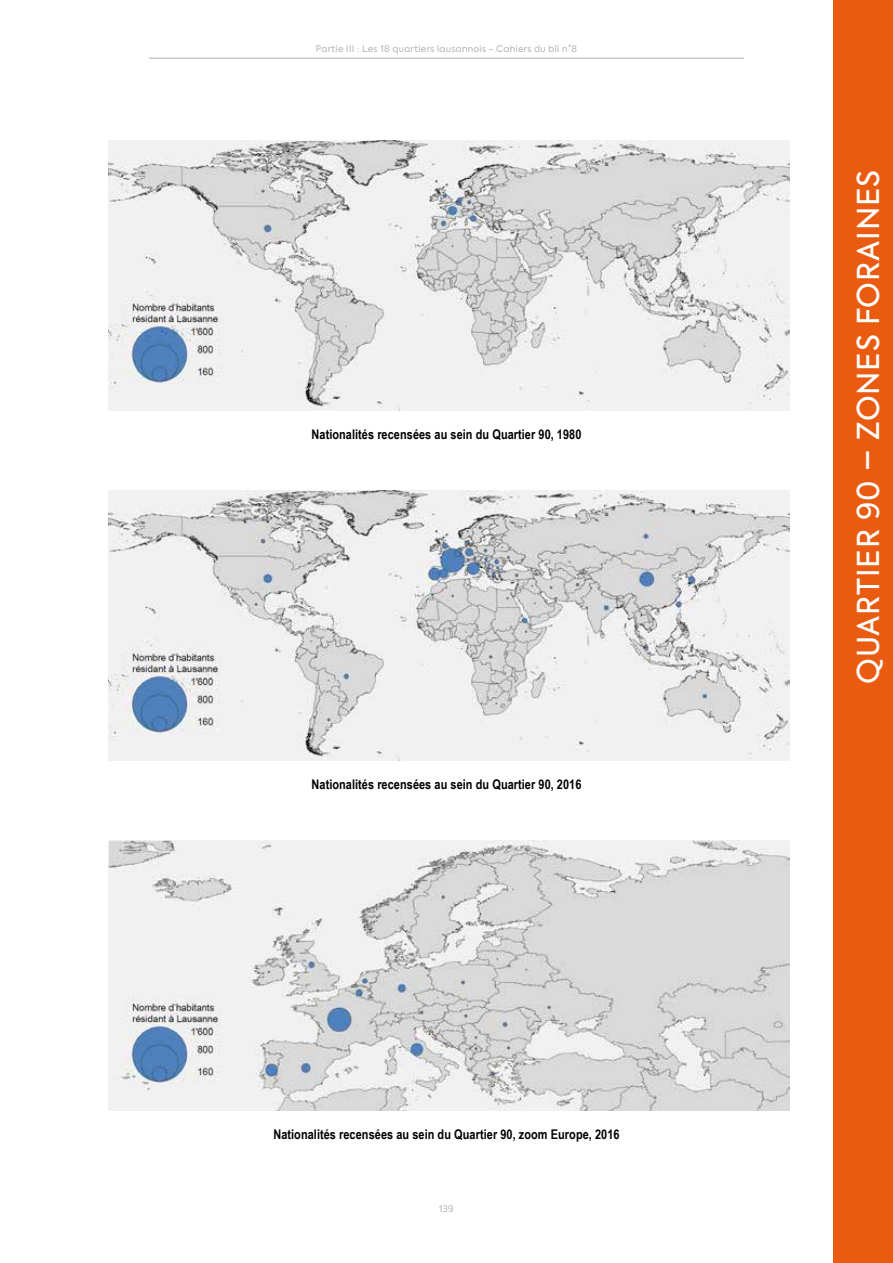
<style>
.page{position:relative;width:893px;height:1263px;background:#fff}
.page>*{position:absolute;margin:0;border:0;box-sizing:border-box;transform-origin:0 0}
.t1{font:30px "Axiforma";letter-spacing:.03em;color:#fff}
.t2{font:700 13.35px "Arial Narrow";letter-spacing:.005em;color:#000}
.t3{font:9px "Axiforma";letter-spacing:.03em;color:#b1b3b4}
</style>
<div class="page">
<hr style="left:149px;top:58px;width:595px;height:1px;background:#b1b3b4">
<div style="left:833px;top:0;width:60px;height:1263px;background:#e95b10"></div>
<img style="left:109px;top:140px;width:680px;height:271px">
<img style="left:109px;top:490px;width:680px;height:271px">
<img style="left:109px;top:840px;width:680px;height:271px">
<p class="t3" style="left:316px;top:43px;width:263px">Partie III : Les 18 quartiers lausannois - Cahiers du bli n°8</p>
<p class="t2" style="left:311px;top:424px;width:271px">Nationalités recensées au sein du Quartier 90, 1980</p>
<p class="t2" style="left:311px;top:774px;width:271px">Nationalités recensées au sein du Quartier 90, 2016</p>
<p class="t2" style="left:273px;top:1124px;width:348px">Nationalités recensées au sein du Quartier 90, zoom Europe, 2016</p>
<p class="t3" style="left:439px;top:1203px;width:16px">139</p>
<h1 class="t1" style="left:849px;top:684px;width:516px;rotate:-90deg">QUARTIER 90 – ZONES FORAINES</h1>
</div>
